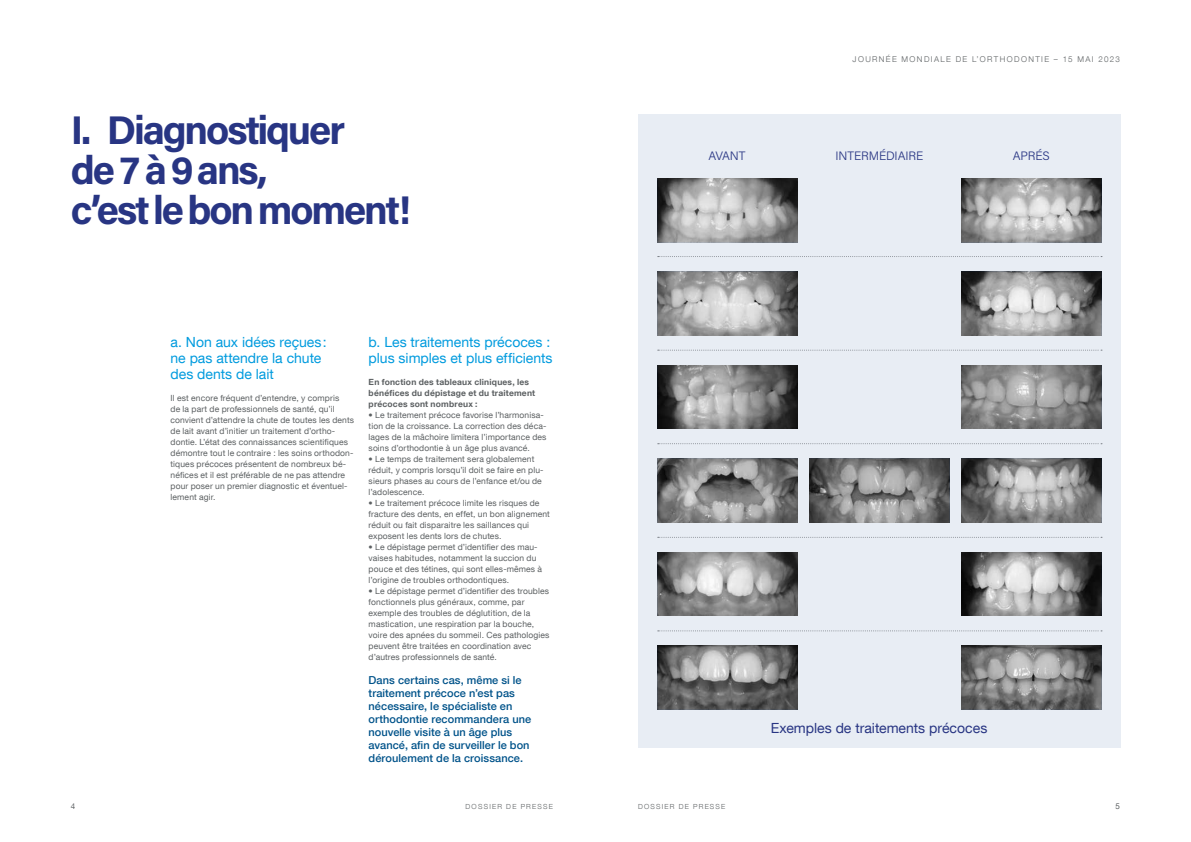
<style>
.page{position:relative;width:1191px;height:842px;background:#fff}
.page>*{position:absolute;margin:0;border:0;box-sizing:border-box;transform-origin:0 0}
.t1{font:700 40px/40px "Acumin Pro";letter-spacing:-.055em;color:#283583}
.t2{font:14px/16px "Helvetica Neue LT Com";color:#009bde}
.t3{font:14px "Helvetica Neue LT Com";color:#283583}
.t4{font:300 12.2px "Acumin Pro";letter-spacing:-.015em;color:#283583}
.t5{font:500 11px/13px "Helvetica Neue LT Com";letter-spacing:.005em;color:#00538a}
.t6{font:8.5px/11px "Helvetica Neue LT Com";letter-spacing:.015em;color:#5c6062}
.t7{font:700 8.5px/11px "Helvetica Neue LT Com";letter-spacing:.02em;color:#5c6062}
.t8{font:300 8px "Helvetica Neue LT Com";letter-spacing:.175em;color:#5c6062}
.t9{font:8px "Helvetica Neue LT Com";color:#5c6062}
.t10{font:300 7px "Helvetica Neue LT Com";letter-spacing:.175em;color:#5c6062}
</style>
<div class="page">
<div style="left:638px;top:114px;width:482px;height:633px;background:#e8edf4"></div>
<img style="left:658px;top:272px;width:139px;height:63px">
<img style="left:961px;top:272px;width:140px;height:63px">
<img style="left:658px;top:365px;width:139px;height:64px">
<img style="left:961px;top:365px;width:140px;height:64px">
<img style="left:658px;top:552px;width:139px;height:64px">
<img style="left:961px;top:552px;width:140px;height:64px">
<img style="left:658px;top:646px;width:139px;height:63px">
<img style="left:961px;top:646px;width:140px;height:63px">
<img style="left:658px;top:459px;width:139px;height:63px">
<img style="left:809px;top:459px;width:140px;height:63px">
<img style="left:961px;top:459px;width:140px;height:63px">
<img style="left:658px;top:179px;width:139px;height:63px">
<img style="left:961px;top:179px;width:140px;height:63px">
<svg style="left:658px;top:256px;width:444px;height:1px"></svg>
<svg style="left:658px;top:350px;width:444px;height:1px"></svg>
<svg style="left:658px;top:443px;width:444px;height:1px"></svg>
<svg style="left:658px;top:537px;width:444px;height:1px"></svg>
<svg style="left:658px;top:630px;width:444px;height:1px"></svg>
<h1 class="t1" style="left:71px;top:108px;width:341px">I. Diagnostiquer<br>de 7 à 9 ans,<br>c’est le bon moment!</h1>
<h2 class="t2" style="left:170px;top:333px;width:158px">a. Non aux idées reçues: ne pas attendre la chute des dents de lait</h2>
<p class="t6" style="left:170px;top:392px;width:185px">Il est encore fréquent d’entendre, y compris<br>de la part de professionnels de santé, qu’il convient d’attendre la chute de toutes les dents de lait avant d’initier un traitement d’ortho&shy;dontie. L’état des connaissances scientifiques démontre tout le contraire : les soins orthodon&shy;tiques précoces présentent de nombreux bé&shy;néfices et il est préférable de ne pas attendre pour poser un premier diagnostic et éventuel&shy;lement agir.</p>
<h2 class="t2" style="left:369px;top:333px;width:185px">b. Les traitements précoces : plus simples et plus efficients</h2>
<p class="t7" style="left:369px;top:376px;width:168px">En fonction des tableaux cliniques, les bénéfices du dépistage et du traitement précoces sont nombreux :</p>
<p class="t6" style="left:369px;top:409px;width:179px">• Le traitement précoce favorise l’harmonisa&shy;tion de la croissance. La correction des déca&shy;lages de la mâchoire limitera l’importance des soins d’orthodontie à un âge plus avancé.</p>
<p class="t6" style="left:369px;top:453px;width:176px">• Le temps de traitement sera globalement réduit, y compris lorsqu’il doit se faire en plu&shy;sieurs phases au cours de l’enfance et/ou de l’adolescence.</p>
<p class="t6" style="left:369px;top:497px;width:183px">• Le traitement précoce limite les risques de fracture des dents, en effet, un bon alignement réduit ou fait disparaitre les saillances qui exposent les dents lors de chutes.</p>
<p class="t6" style="left:369px;top:541px;width:175px">• Le dépistage permet d’identifier des mau&shy;vaises habitudes, notamment la succion du pouce et des tétines, qui sont elles-mêmes à l’origine de troubles orthodontiques.</p>
<p class="t6" style="left:369px;top:585px;width:182px">• Le dépistage permet d’identifier des troubles fonctionnels plus généraux, comme, par exemple des troubles de déglutition, de la mastication, une respiration par la bouche, voire des apnées du sommeil. Ces pathologies peuvent être traitées en coordination avec d’autres professionnels de santé.</p>
<p class="t5" style="left:369px;top:673px;width:164px">Dans certains cas, même si le traitement précoce n’est pas nécessaire, le spécialiste en orthodontie recommandera une nouvelle visite à un âge plus avancé, afin de surveiller le bon déroulement de la croissance.</p>
<p class="t8" style="left:852px;top:55px;width:269px">JOURNÉE MONDIALE DE L’ORTHODONTIE – 15 MAI 2023</p>
<h3 class="t4" style="left:708px;top:148px;width:39px">AVANT</h3>
<h3 class="t4" style="left:835px;top:148px;width:89px">INTERMÉDIAIRE</h3>
<h3 class="t4" style="left:1012px;top:148px;width:38px">APRÉS</h3>
<h2 class="t3" style="left:770px;top:720px;width:218px">Exemples de traitements précoces</h2>
<p class="t9" style="left:71px;top:801px;width:6px">4</p>
<p class="t10" style="left:465px;top:803px;width:89px">DOSSIER DE PRESSE</p>
<p class="t10" style="left:638px;top:803px;width:89px">DOSSIER DE PRESSE</p>
<p class="t9" style="left:1115px;top:801px;width:6px">5</p>
</div>
